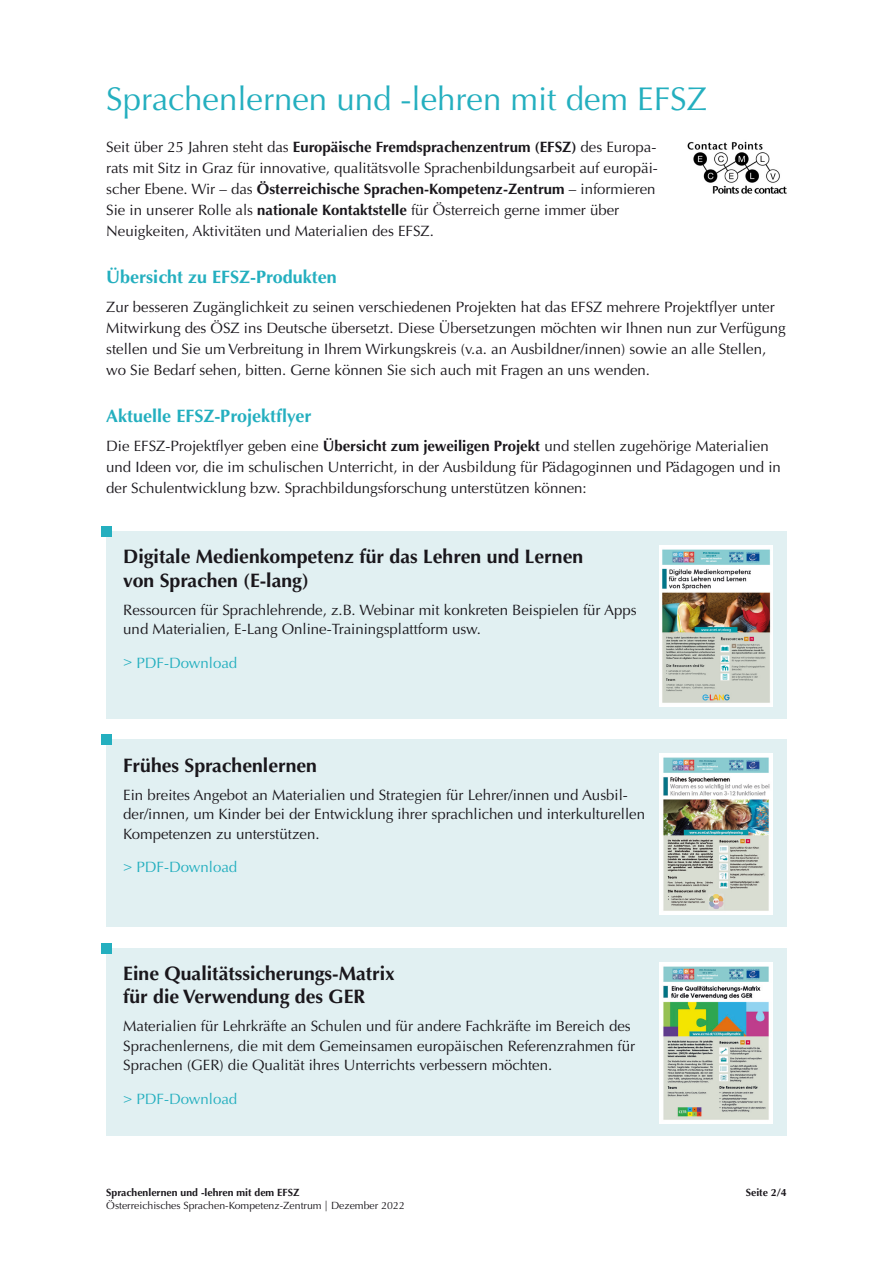
<style>
.page{position:relative;width:893px;height:1263px;background:#fff}
.page>*{position:absolute;margin:0;border:0;box-sizing:border-box;transform-origin:0 0}
.t1{font:33px "Optima LTCYR";color:#24afbf}
.Projektheadline{font:700 19.5px/23.4px "Optima LTCYR";color:#1a171c}
.t2{font:700 18px "Optima LTCYR";color:#24afbf}
.Fliesstext{font:15px/21px "Optima LTCYR";color:#1a171c}
.Projektbeschreibungs{font:15px/19.5px "Optima LTCYR";color:#1a171c}
.Fliesstext-2{font:15px "Optima LTCYR";color:#24afbf}
.t3{font:10.5px "Optima LTCYR";color:#1a171c}
.t4{font:700 10.5px "Optima LTCYR";color:#1a171c}
.s1{font-weight:700}
</style>
<div class="page">
<div style="left:106px;top:531px;width:681px;height:188px;background:#e1f0f2"></div>
<div style="left:106px;top:740px;width:681px;height:187px;background:#e1f0f2"></div>
<div style="left:106px;top:948px;width:681px;height:187px;background:#e1f0f2"></div>
<img style="left:659px;top:545px;width:114px;height:161px">
<img style="left:659px;top:754px;width:114px;height:161px">
<img style="left:659px;top:962px;width:114px;height:161px">
<div style="left:101px;top:526px;width:10px;height:11px;background:#24afbf"></div>
<div style="left:101px;top:735px;width:10px;height:10px;background:#24afbf"></div>
<div style="left:101px;top:943px;width:10px;height:10px;background:#24afbf"></div>
<img style="left:687px;top:141px;width:100px;height:53px">
<h1 class="t1" style="left:106px;top:78px;width:602px">Sprachenlernen und -lehren mit dem EFSZ</h1>
<p class="Fliesstext" style="left:106px;top:137px;width:553px">Seit über 25 Jahren steht das <span class="s1">Europäische Fremdsprachenzentrum (EFSZ)</span> des Europa&shy;rats mit Sitz in Graz für innovative, qualitätsvolle Sprachenbildungsarbeit auf europäi&shy;scher Ebene. Wir – das <span class="s1">Österreichische Sprachen-Kompetenz-Zentrum</span> – informieren Sie in unserer Rolle als <span class="s1">nationale Kontaktstelle</span> für Österreich gerne immer über Neuigkeiten, Aktivitäten und Materialien des EFSZ.</p>
<h2 class="t2" style="left:106px;top:265px;width:232px">Übersicht zu EFSZ-Produkten</h2>
<p class="Fliesstext" style="left:106px;top:297px;width:681px">Zur besseren Zugänglichkeit zu seinen verschiedenen Projekten hat das EFSZ mehrere Projektflyer unter Mitwirkung des ÖSZ ins Deutsche übersetzt. Diese Übersetzungen möchten wir Ihnen nun zur Verfügung stellen und Sie um Verbreitung in Ihrem Wirkungskreis (v.a. an Ausbildner/innen) sowie an alle Stellen, wo Sie Bedarf sehen, bitten. Gerne können Sie sich auch mit Fragen an uns wenden.</p>
<h2 class="t2" style="left:106px;top:404px;width:207px">Aktuelle EFSZ-Projektflyer</h2>
<p class="Fliesstext" style="left:106px;top:436px;width:676px">Die EFSZ-Projektflyer geben eine <span class="s1">Übersicht zum jeweiligen Projekt</span> und stellen zugehörige Materialien und Ideen vor, die im schulischen Unterricht, in der Ausbildung für Pädagoginnen und Pädagogen und in der Schulentwicklung bzw. Sprachbildungsforschung unterstützen können:</p>
<p class="Projektheadline" style="left:123px;top:545px;width:461px">Digitale Medienkompetenz für das Lehren und Lernen von Sprachen (E-lang)</p>
<p class="Projektbeschreibungs" style="left:123px;top:600px;width:515px">Ressourcen für Sprachlehrende, z.B. Webinar mit konkreten Beispielen für Apps und Materialien, E-Lang Online-Trainingsplattform usw.</p>
<p class="Fliesstext-2" style="left:123px;top:653px;width:115px">&gt; PDF-Download</p>
<p class="Projektheadline" style="left:123px;top:753px;width:195px">Frühes Sprachenlernen</p>
<p class="Projektbeschreibungs" style="left:123px;top:785px;width:523px">Ein breites Angebot an Materialien und Strategien für Lehrer/innen und Ausbil&shy;der/innen, um Kinder bei der Entwicklung ihrer sprachlichen und interkulturellen<br>Kompetenzen zu unterstützen.</p>
<p class="Fliesstext-2" style="left:123px;top:858px;width:115px">&gt; PDF-Download</p>
<p class="Projektheadline" style="left:123px;top:961px;width:273px">Eine Qualitätssicherungs-Matrix für die Verwendung des GER</p>
<p class="Projektbeschreibungs" style="left:123px;top:1017px;width:513px">Materialien für Lehrkräfte an Schulen und für andere Fachkräfte im Bereich des<br>Sprachenlernens, die mit dem Gemeinsamen europäischen Referenzrahmen für<br>Sprachen (GER) die Qualität ihres Unterrichts verbessern möchten.</p>
<p class="Fliesstext-2" style="left:123px;top:1090px;width:115px">&gt; PDF-Download</p>
<p class="t4" style="left:106px;top:1186px;width:195px">Sprachenlernen und -lehren mit dem EFSZ</p>
<p class="t3" style="left:106px;top:1199px;width:300px">Österreichisches Sprachen-Kompetenz-Zentrum | Dezember 2022</p>
<p class="t4" style="left:746px;top:1186px;width:42px">Seite 2/4</p>
</div>
